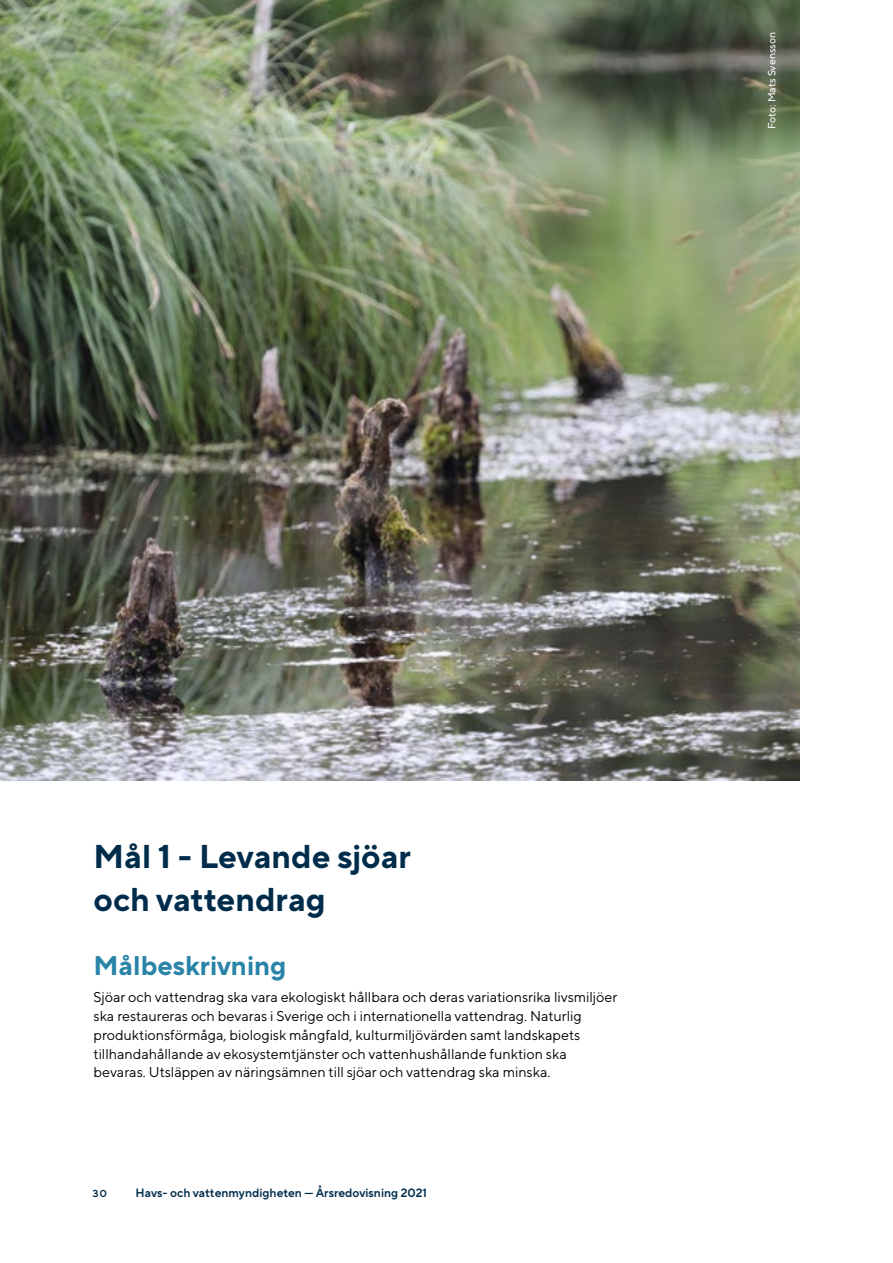
<style>
.page{position:relative;width:893px;height:1263px;background:#fff}
.page>*{position:absolute;margin:0;border:0;box-sizing:border-box;transform-origin:0 0}
.H0{font:700 33px/42.9px "TT Norms Pro";color:#002c4b}
.t1{font:700 27px "TT Norms Pro";color:#2984a7}
.Brödtext{font:14.25px/18.8px "TT Norms Pro";color:#000}
.t2{font:600 12px "TT Norms Pro";color:#002c4b}
.t3{font:500 12px "TT Norms Pro";color:#002c4b}
.Fotocredit{font:10.5px "TT Norms Pro";color:#fff}
</style>
<div class="page">
<img style="left:0;top:0;width:799px;height:780px">
<p class="Fotocredit" style="left:764px;top:129px;width:98px;rotate:-90deg">Foto: Mats Svensson</p>
<p class="H0" style="left:94px;top:832px;width:319px">Mål 1 - Levande sjöar och vattendrag</p>
<h1 class="t1" style="left:94px;top:945px;width:194px">Målbeskrivning</h1>
<p class="Brödtext" style="left:94px;top:987px;width:525px">Sjöar och vattendrag ska vara ekologiskt hållbara och deras variationsrika livsmiljöer ska restaureras och bevaras i Sverige och i internationella vattendrag. Naturlig produktionsförmåga, biologisk mångfald, kulturmiljövärden samt landskapets tillhandahållande av ekosystemtjänster och vattenhushållande funktion ska bevaras. Utsläppen av näringsämnen till sjöar och vattendrag ska minska.</p>
<p class="t3" style="left:92px;top:1183px;width:16px">30</p>
<p class="t2" style="left:136px;top:1183px;width:293px">Havs- och vattenmyndigheten — Årsredovisning 2021</p>
</div>
